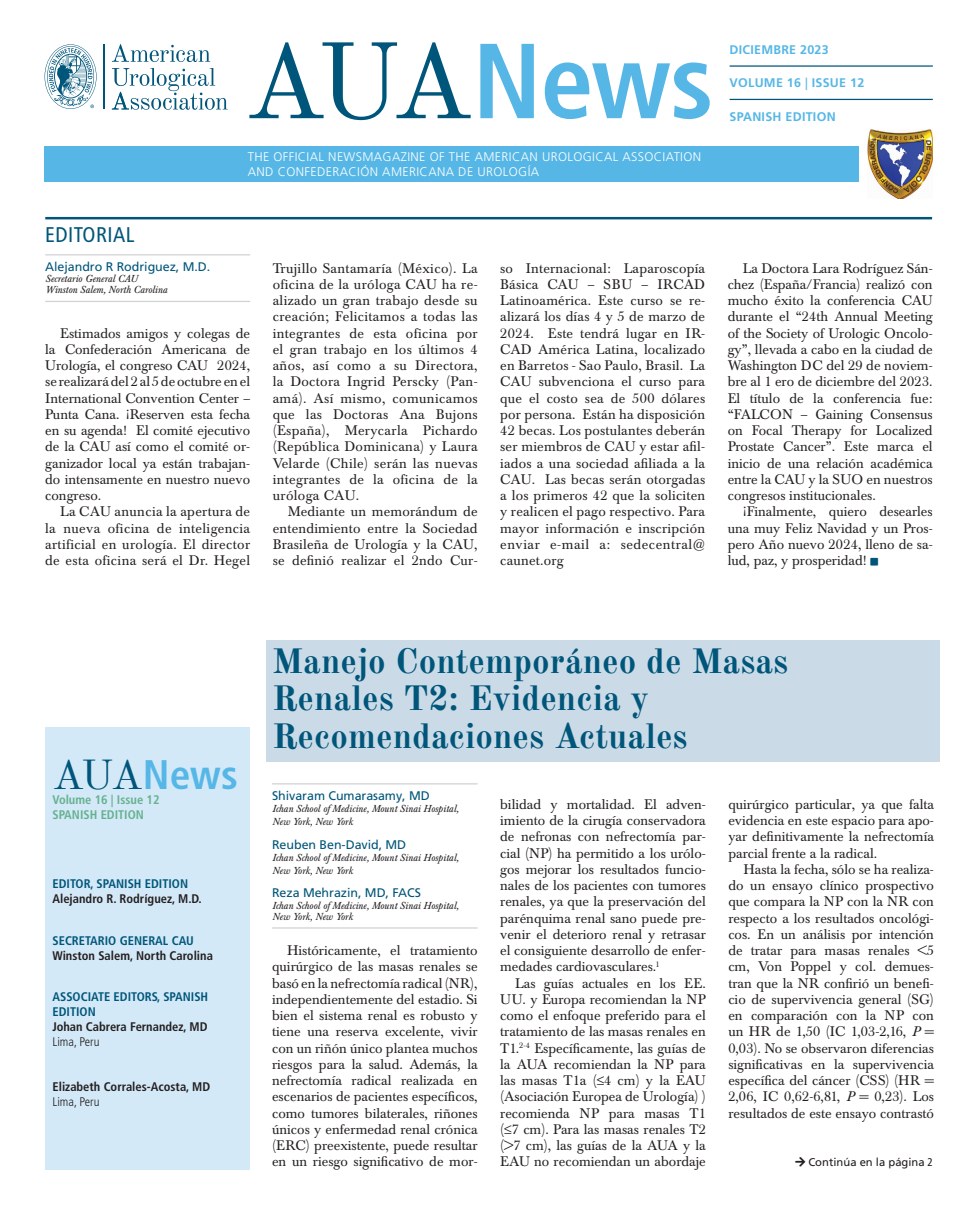
<style>
.page{position:relative;width:979px;height:1215px;background:#fff}
.page>*{position:absolute;margin:0;border:0;box-sizing:border-box;transform-origin:0 0}
.t1{font:700 condensed 106.5px "Frutiger LT Pro";color:#56b7e7}
.t2{font:700 condensed 41.38px "Frutiger LT Pro";color:#56b7e7}
.t3{font:700 35px/37.5px "Old Standard TT";color:#00567a}
.t4{font:condensed 21.25px "Frutiger LT Pro";letter-spacing:.02em;color:#00567a}
.t5{font:13.75px/16.2px "Baskerville BE";color:#231f20;text-align:justify}
.t6{font:700 condensed 12.5px "Frutiger LT Pro";color:#231f20}
.t7{font:300 12.5px/15px "Frutiger LT Pro";letter-spacing:.03em;color:#fff}
.t8{font:12.5px "Frutiger LT Pro";letter-spacing:-.005em;color:#00567a}
.t9{font:700 condensed 12.5px/15px "Frutiger LT Pro";color:#00567a}
.t10{font:700 12.5px "Frutiger LT Pro";letter-spacing:.02em;color:#56b7e7}
.t11{font:700 condensed 12.5px/15px "Frutiger LT Pro";color:#65b18f}
.t12{font:300 condensed 12.5px "Frutiger LT Pro";color:#231f20}
.t13{font:11.25px "Frutiger LT Pro";color:#231f20}
.t14{font:italic 10px/11.2px "Baskerville BE";color:#231f20}
.s1{font-family:"Old Standard TT";font-weight:400;font-stretch:normal;color:#00567a}
.s2{font-weight:400}
.s3{font-style:italic}
.s4{font-stretch:condensed}
</style>
<div class="page">
<hr style="left:729px;top:65px;width:204px;height:2px;background:#00567a">
<div style="left:44px;top:146px;width:889px;height:36px;background:#56b7e7"></div>
<hr style="left:729px;top:99px;width:204px;height:1px;background:#00567a">
<svg style="left:112px;top:44px;width:98px;height:18px"></svg>
<hr style="left:103px;top:44px;width:1px;height:65px;background:#00567a">
<svg style="left:112px;top:68px;width:116px;height:42px"></svg>
<svg style="left:45px;top:44px;width:52px;height:65px"></svg>
<div style="left:859px;top:129px;width:74px;height:70px;background:#fff"></div>
<img style="left:867px;top:129px;width:66px;height:70px">
<hr style="left:45px;top:254px;width:205px;height:1px;background:#d1d2d4">
<hr style="left:45px;top:301px;width:205px;height:1px;background:#d1d2d4">
<hr style="left:45px;top:217px;width:887px;height:2px;background:#00567a">
<div style="left:45px;top:728px;width:205px;height:442px;background:#d4e9f8"></div>
<div style="left:266px;top:641px;width:673px;height:121px;background:#cadae6"></div>
<hr style="left:272px;top:783px;width:206px;height:1px;background:#d1d2d4">
<hr style="left:272px;top:927px;width:206px;height:2px;background:#d1d2d4">
<h3 class="t4" style="left:45px;top:222px;width:91px">EDITORIAL</h3>
<h1 class="t1" style="left:244px;top:18px;width:470px"><span class="s1">AUA</span>News</h1>
<p class="t7" style="left:248px;top:149px;width:455px">THE OFFICIAL NEWSMAGAZINE OF THE AMERICAN UROLOGICAL ASSOCIATION<br>AND CONFEDERACIÓN AMERICANA DE UROLOGÍA</p>
<p class="t10" style="left:729px;top:42px;width:101px">DICIEMBRE 2023</p>
<p class="t10" style="left:729px;top:76px;width:136px">VOLUME 16 <span class="s2">|</span> ISSUE 12</p>
<p class="t10" style="left:729px;top:109px;width:108px">SPANISH EDITION</p>
<p class="t8" style="left:45px;top:259px;width:167px">Alejandro R Rodriguez, M.D.</p>
<p class="t14" style="left:45px;top:273px;width:123px">Secretario General CAU<br>Winston Salem, North Carolina</p>
<p class="t5" style="left:45px;top:325px;width:206px;text-indent:15px">Estimados amigos y colegas de la Confederación Americana de Urología, el congreso CAU 2024, se realizará del 2 al 5 de octubre en el International Convention Center – Punta Cana. ¡Reserven esta fecha en su agenda! El comité ejecutivo de la CAU así como el comité or&shy;ganizador local ya están trabajan&shy;do intensamente en nuestro nuevo congreso.</p>
<p class="t5" style="left:45px;top:504px;width:206px;text-indent:15px">La CAU anuncia la apertura de la nueva oficina de inteligencia artificial en urología. El director de esta oficina será el Dr. Hegel</p>
<p class="t5" style="left:273px;top:260px;width:206px">Trujillo Santamaría (México). La oficina de la uróloga CAU ha re&shy;alizado un gran trabajo desde su creación; Felicitamos a todas las integrantes de esta oficina por el gran trabajo en los últimos 4 años, así como a su Directora, la Doctora Ingrid Perscky (Pan&shy;amá). Así mismo, comunicamos que las Doctoras Ana Bujons (España), Merycarla Pichardo (República Dominicana) y Laura Velarde (Chile) serán las nuevas integrantes de la oficina de la uróloga CAU.</p>
<p class="t5" style="left:273px;top:504px;width:206px;text-indent:15px">Mediante un memorándum de entendimiento entre la Sociedad Brasileña de Urología y la CAU, se definió realizar el 2ndo Cur-</p>
<p class="t5" style="left:500px;top:260px;width:206px">so Internacional: Laparoscopía Básica CAU – SBU – IRCAD Latinoamérica. Este curso se re&shy;alizará los días 4 y 5 de marzo de 2024. Este tendrá lugar en IR-CAD América Latina, localizado en Barretos - Sao Paulo, Brasil. La CAU subvenciona el curso para que el costo sea de 500 dólares por persona. Están ha disposición 42 becas. Los postulantes deberán ser miembros de CAU y estar afil&shy;iados a una sociedad afiliada a la CAU. Las becas serán otorgadas a los primeros 42 que la soliciten y realicen el pago respectivo. Para mayor información e inscripción enviar e-mail a: sedecentral@ caunet.org</p>
<p class="t5" style="left:728px;top:260px;width:206px;text-indent:15px">La Doctora Lara Rodríguez Sán&shy;chez (España/Francia) realizó con mucho éxito la conferencia CAU durante el “24th Annual Meeting of the Society of Urologic Oncolo&shy;gy”, llevada a cabo en la ciudad de Washington DC del 29 de noviem&shy;bre al 1 ero de diciembre del 2023.<br>El título de la conferencia fue: “FALCON – Gaining Consensus on Focal Therapy for Localized Prostate Cancer”. Este marca el inicio de una relación académica entre la CAU y la SUO en nuestros congresos institucionales.</p>
<p class="t5" style="left:728px;top:504px;width:206px;text-indent:15px">¡Finalmente, quiero desearles una muy Feliz Navidad y un Pros&shy;pero Año nuevo 2024, lleno de sa&shy;lud, paz, y prosperidad!</p>
<h2 class="t2" style="left:52px;top:750px;width:187px"><span class="s1">AUA</span>News</h2>
<p class="t11" style="left:52px;top:792px;width:109px">Volume 16 | Issue 12<br>SPANISH EDITION</p>
<p class="t9" style="left:52px;top:877px;width:137px">EDITOR, SPANISH EDITION</p>
<p class="t6" style="left:52px;top:892px;width:151px">Alejandro R. Rodríguez, M.D.</p>
<p class="t9" style="left:52px;top:933px;width:143px">SECRETARIO GENERAL CAU</p>
<p class="t6" style="left:52px;top:948px;width:162px">Winston Salem, North Carolina</p>
<p class="t9" style="left:52px;top:989px;width:157px">ASSOCIATE EDITORS, SPANISH<br>EDITION</p>
<p class="t6" style="left:52px;top:1019px;width:157px">Johan Cabrera Fernandez, MD</p>
<p class="t12" style="left:52px;top:1034px;width:48px">Lima, Peru</p>
<p class="t6" style="left:52px;top:1079px;width:159px">Elizabeth Corrales-Acosta, MD</p>
<p class="t12" style="left:52px;top:1094px;width:48px">Lima, Peru</p>
<h3 class="t3" style="left:272px;top:640px;width:518px">Manejo Contemporáneo de Masas<br>Renales T2: Evidencia y<br>Recomendaciones Actuales</h3>
<p class="t8" style="left:272px;top:788px;width:159px">Shivaram Cumarasamy, MD</p>
<p class="t14" style="left:272px;top:803px;width:188px;line-height:12.5px">Ichan School of Medicine, Mount Sinai Hospital,<br>New York, New York</p>
<p class="t8" style="left:272px;top:837px;width:136px">Reuben Ben-David, MD</p>
<p class="t14" style="left:272px;top:852px;width:188px;line-height:12.5px">Ichan School of Medicine, Mount Sinai Hospital,<br>New York, New York</p>
<p class="t8" style="left:272px;top:886px;width:150px">Reza Mehrazin, MD, FACS</p>
<p class="t14" style="left:272px;top:900px;width:188px">Ichan School of Medicine, Mount Sinai Hospital,<br>New York, New York</p>
<p class="t5" style="left:272px;top:943px;width:207px;text-indent:15px">Históricamente, el tratamiento quirúrgico de las masas renales se basó en la nefrectomía radical (NR), independientemente del estadio. Si bien el sistema renal es robusto y tiene una reserva excelente, vivir con un riñón único plantea muchos riesgos para la salud. Además, la nefrectomía radical realizada en escenarios de pacientes específicos, como tumores bilaterales, riñones únicos y enfermedad renal crónica (ERC) preexistente, puede resultar en un riesgo significativo de mor-</p>
<p class="t5" style="left:500px;top:796px;width:207px">bilidad y mortalidad. El adven&shy;imiento de la cirugía conservadora de nefronas con nefrectomía par&shy;cial (NP) ha permitido a los urólo&shy;gos mejorar los resultados funcio&shy;nales de los pacientes con tumores renales, ya que la preservación del parénquima renal sano puede pre&shy;venir el deterioro renal y retrasar el consiguiente desarrollo de enfer&shy;medades cardiovasculares.<sup>1</sup></p>
<p class="t5" style="left:500px;top:975px;width:207px;text-indent:15px">Las guías actuales en los EE.<br>UU. y Europa recomiendan la NP como el enfoque preferido para el tratamiento de las masas renales en T1.<sup>2-4</sup> Específicamente, las guías de la AUA recomiendan la NP para las masas T1a (≤4 cm) y la EAU (Asociación Europea de Urología) ) recomienda NP para masas T1 (≤7 cm). Para las masas renales T2 (&gt;7 cm), las guías de la AUA y la EAU no recomiendan un abordaje</p>
<p class="t5" style="left:728px;top:796px;width:207px">quirúrgico particular, ya que falta evidencia en este espacio para apo&shy;yar definitivamente la nefrectomía parcial frente a la radical.</p>
<p class="t5" style="left:728px;top:861px;width:207px;text-indent:15px">Hasta la fecha, sólo se ha realiza&shy;do un ensayo clínico prospectivo que compara la NP con la NR con respecto a los resultados oncológi&shy;cos. En un análisis por intención de tratar para masas renales &lt;5 cm, Von Poppel y col. demues&shy;tran que la NR confirió un benefi&shy;cio de supervivencia general (SG) en comparación con la NP con un HR de 1,50 (IC 1,03-2,16, <span class="s3">P</span> = 0,03). No se observaron diferencias significativas en la supervivencia específica del cáncer (CSS) (HR = 2,06, IC 0,62-6,81, <span class="s3">P</span> = 0,23). Los resultados de este ensayo contrastó</p>
<p class="t13" style="left:795px;top:1156px;width:139px">□▼ Continúa en la página <span class="s4">2</span></p>
</div>
